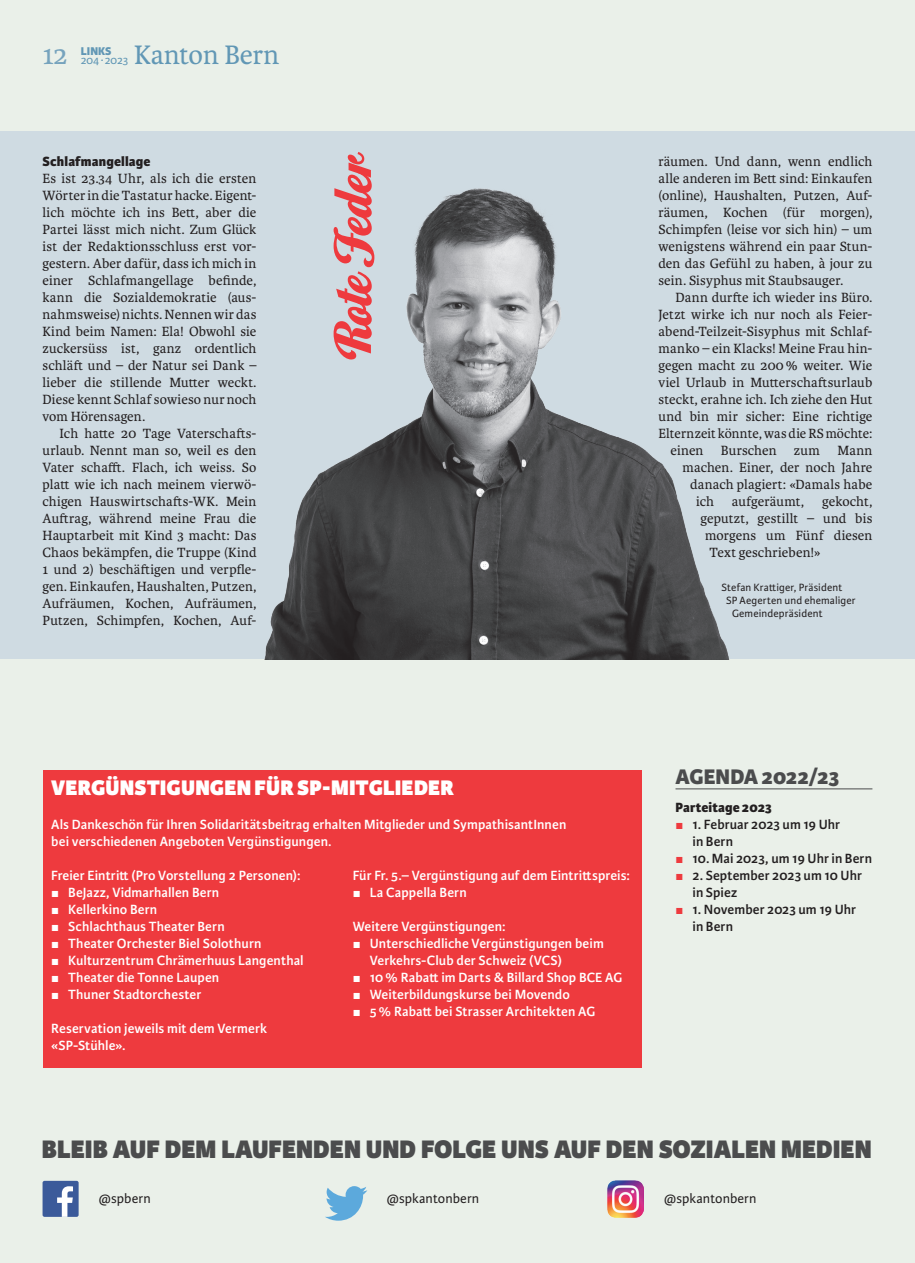
<style>
.page{position:relative;width:915px;height:1263px;background:#fff}
.page>*{position:absolute;margin:0;border:0;box-sizing:border-box;transform-origin:0 0}
.t1{font:54px "Home Run Script";color:#ee3a3e}
.t2{font:28.5px "Karmina";color:#6197b5}
.t3{font:28.5px "Karmina";color:#76a3bd}
.t4{font:800 27px "Karmina Sans";color:#4b4c4d}
.t5{font:800 22.5px "Karmina Sans";letter-spacing:.01em;color:#fff}
.t6{font:800 22.5px "Karmina Sans";letter-spacing:-.01em;color:#4b4c4d}
.t7{font:14.25px/17px "Karmina";letter-spacing:.01em;color:#231f20;text-align:justify}
.t8{font:600 14.25px/17px "Karmina Sans";letter-spacing:.005em;color:#fff}
.t9{font:600 14.25px/17px "Karmina Sans";letter-spacing:.005em;color:#231f20}
.t10{font:14.25px "Karmina Sans";letter-spacing:.005em;color:#231f20}
.t11{font:800 14.25px "Karmina Sans";letter-spacing:.01em;color:#231f20}
.t12{font:12px "Karmina Sans";letter-spacing:-.02em;color:#6197b5}
.t13{font:800 12px "Karmina Sans";color:#6197b5}
.t14{font:11.25px "Karmina Sans";letter-spacing:.015em;color:#231f20}
.s1{color:#ee3a3e}
</style>
<div class="page">
<div style="left:0;top:0;width:914px;height:1263px;background:#eaf0e9"></div>
<div style="left:0;top:132px;width:914px;height:527px;background:#cfdbe2"></div>
<svg style="left:325px;top:1186px;width:42px;height:35px"></svg>
<img style="left:607px;top:1181px;width:36px;height:36px">
<div style="left:43px;top:1181px;width:36px;height:36px;background:#3b5a9a;border-radius:2px"></div>
<svg style="left:57px;top:1186px;width:16px;height:31px"></svg>
<div style="left:43px;top:770px;width:598px;height:297px;background:#ee3a3e"></div>
<hr style="left:675px;top:788px;width:197px;height:1px;background:#4b4c4d">
<img style="left:264px;top:188px;width:465px;height:471px">
<p class="t12" style="left:81px;top:53px;width:49px">204∙ 2023</p>
<h2 class="t2" style="left:134px;top:39px;width:147px">Kanton Bern</h2>
<h2 class="t3" style="left:43px;top:39px;width:27px">12</h2>
<p class="t13" style="left:81px;top:44px;width:32px">LINKS</p>
<p class="t11" style="left:43px;top:153px;width:109px">Schlafmangellage</p>
<p class="t7" style="left:43px;top:170px;width:215px">Es ist 23.34 Uhr, als ich die ersten Wörter in die Tastatur hacke. Eigent&shy;lich möchte ich ins Bett, aber die Partei lässt mich nicht. Zum Glück ist der Redaktionsschluss erst vor&shy;gestern. Aber dafür, dass ich mich in einer Schlafmangellage befinde, kann die Sozialdemokratie (aus&shy;nahmsweise) nichts. Nennen wir das Kind beim Namen: Ela! Obwohl sie zuckersüss ist, ganz ordentlich schläft und – der Natur sei Dank – lieber die stillende Mutter weckt.<br>Diese kennt Schlaf sowieso nur noch vom Hörensagen.</p>
<p class="t7" style="left:43px;top:425px;width:215px;text-indent:17px">Ich hatte 20 Tage Vaterschafts&shy;urlaub. Nennt man so, weil es den Vater schafft. Flach, ich weiss. So platt wie ich nach meinem vierwö&shy;chigen Hauswirtschafts-WK. Mein Auftrag, während meine Frau die Hauptarbeit mit Kind 3 macht: Das Chaos bekämpfen, die Truppe (Kind 1 und 2) beschäftigen und verpfle&shy;gen. Einkaufen, Haushalten, Putzen, Aufräumen, Kochen, Aufräumen, Putzen, Schimpfen, Kochen, Auf-</p>
<h1 class="t1" style="left:321px;top:356px;width:210px;rotate:-90deg">Rote Feder</h1>
<p class="t7" style="left:658px;top:153px;width:215px">räumen. Und dann, wenn endlich alle anderen im Bett sind: Einkaufen (online), Haushalten, Putzen, Auf&shy;räumen, Kochen (für morgen), Schimpfen (leise vor sich hin) – um wenigstens während ein paar Stun&shy;den das Gefühl zu haben, à jour zu sein. Sisyphus mit Staubsauger.</p>
<p class="t7" style="left:675px;top:289px;width:198px">Dann durfte ich wieder ins Büro.</p>
<p class="t7" style="left:658px;top:306px;width:215px">Jetzt wirke ich nur noch als Feier-</p>
<p class="t7" style="left:658px;top:323px;width:215px">abend-Teilzeit-Sisyphus mit Schlaf-</p>
<p class="t7" style="left:658px;top:340px;width:215px">manko – ein Klacks! Meine Frau hin-</p>
<p class="t7" style="left:658px;top:357px;width:215px">gegen macht zu 200% weiter. Wie</p>
<p class="t7" style="left:658px;top:374px;width:215px">viel Urlaub in Mutterschaftsurlaub</p>
<p class="t7" style="left:658px;top:391px;width:215px">steckt, erahne ich. Ich ziehe den Hut</p>
<p class="t7" style="left:658px;top:408px;width:215px">und bin mir sicher: Eine richtige</p>
<p class="t7" style="left:658px;top:425px;width:215px">Elternzeit könnte, was die RS möchte:</p>
<p class="t7" style="left:670px;top:442px;width:203px">einen Burschen zum Mann</p>
<p class="t7" style="left:682px;top:459px;width:191px">machen. Einer, der noch Jahre</p>
<p class="t7" style="left:689px;top:476px;width:184px">danach plagiert: «Damals habe</p>
<p class="t7" style="left:695px;top:493px;width:19px">ich</p>
<p class="t7" style="left:731px;top:493px;width:74px">aufgeräumt,</p>
<p class="t7" style="left:822px;top:493px;width:52px">gekocht,</p>
<p class="t7" style="left:700px;top:510px;width:173px">geputzt, gestillt – und bis</p>
<p class="t7" style="left:704px;top:527px;width:169px">morgens um Fünf diesen</p>
<p class="t7" style="left:709px;top:544px;width:113px">Text geschrieben!»</p>
<p class="t14" style="left:721px;top:581px;width:122px">Stefan Krattiger, Präsident</p>
<p class="t14" style="left:725px;top:594px;width:131px">SP Aegerten und ehemaliger</p>
<p class="t14" style="left:731px;top:607px;width:92px">Gemeindepräsident</p>
<h3 class="t5" style="left:51px;top:774px;width:404px">VERGÜNSTIGUNGEN FÜR SP-MITGLIEDER</h3>
<p class="t8" style="left:51px;top:816px;width:516px">Als Dankeschön für Ihren Solidaritätsbeitrag erhalten Mitglieder und SympathisantInnen bei verschiedenen Angeboten Vergünstigungen.</p>
<p class="t8" style="left:51px;top:867px;width:250px">Freier Eintritt (Pro Vorstellung 2 Personen):</p>
<p class="t8" style="left:51px;top:884px;width:169px">▪ BeJazz, Vidmarhallen Bern</p>
<p class="t8" style="left:51px;top:901px;width:107px">▪ Kellerkino Bern</p>
<p class="t8" style="left:51px;top:918px;width:175px">▪ Schlachthaus Theater Bern</p>
<p class="t8" style="left:51px;top:935px;width:212px">▪ Theater Orchester Biel Solothurn</p>
<p class="t8" style="left:51px;top:952px;width:254px">▪ Kulturzentrum Chrämerhuus Langenthal</p>
<p class="t8" style="left:51px;top:969px;width:169px">▪ Theater die Tonne Laupen</p>
<p class="t8" style="left:51px;top:986px;width:151px">▪ Thuner Stadtorchester</p>
<p class="t8" style="left:51px;top:1020px;width:217px">Reservation jeweils mit dem Vermerk «SP-Stühle».</p>
<p class="t8" style="left:352px;top:867px;width:278px">Für Fr. 5.– Vergünstigung auf dem Eintrittspreis:</p>
<p class="t8" style="left:352px;top:884px;width:115px">▪ La Cappella Bern</p>
<p class="t8" style="left:352px;top:918px;width:154px">Weitere Vergünstigungen:</p>
<p class="t8" style="left:369px;top:935px;width:235px;text-indent:-17px">▪ Unterschiedliche Vergünstigungen beim<br>Verkehrs-Club der Schweiz (VCS)</p>
<p class="t8" style="left:352px;top:969px;width:271px">▪ 10% Rabatt im Darts &amp; Billard Shop BCE AG</p>
<p class="t8" style="left:352px;top:986px;width:219px">▪ Weiterbildungskurse bei Movendo</p>
<p class="t8" style="left:352px;top:1003px;width:244px">▪ 5% Rabatt bei Strasser Architekten AG</p>
<h3 class="t6" style="left:675px;top:764px;width:165px">AGENDA 2022/23</h3>
<p class="t11" style="left:675px;top:799px;width:98px">Parteitage 2023</p>
<p class="t9" style="left:692px;top:816px;width:149px;text-indent:-17px"><span class="s1">▪</span> 1. Februar 2023 um 19 Uhr in Bern</p>
<p class="t9" style="left:675px;top:850px;width:198px"><span class="s1">▪</span> 10. Mai 2023, um 19 Uhr in Bern</p>
<p class="t9" style="left:692px;top:867px;width:171px;text-indent:-17px"><span class="s1">▪</span> 2. September 2023 um 10 Uhr in Spiez</p>
<p class="t9" style="left:692px;top:901px;width:165px;text-indent:-17px"><span class="s1">▪</span> 1. November 2023 um 19 Uhr in Bern</p>
<h3 class="t4" style="left:42px;top:1133px;width:831px">BLEIB AUF DEM LAUFENDEN UND FOLGE UNS AUF DEN SOZIALEN MEDIEN</h3>
<p class="t10" style="left:99px;top:1191px;width:53px">@spbern</p>
<p class="t10" style="left:387px;top:1191px;width:94px">@spkantonbern</p>
<p class="t10" style="left:664px;top:1191px;width:94px">@spkantonbern</p>
</div>
